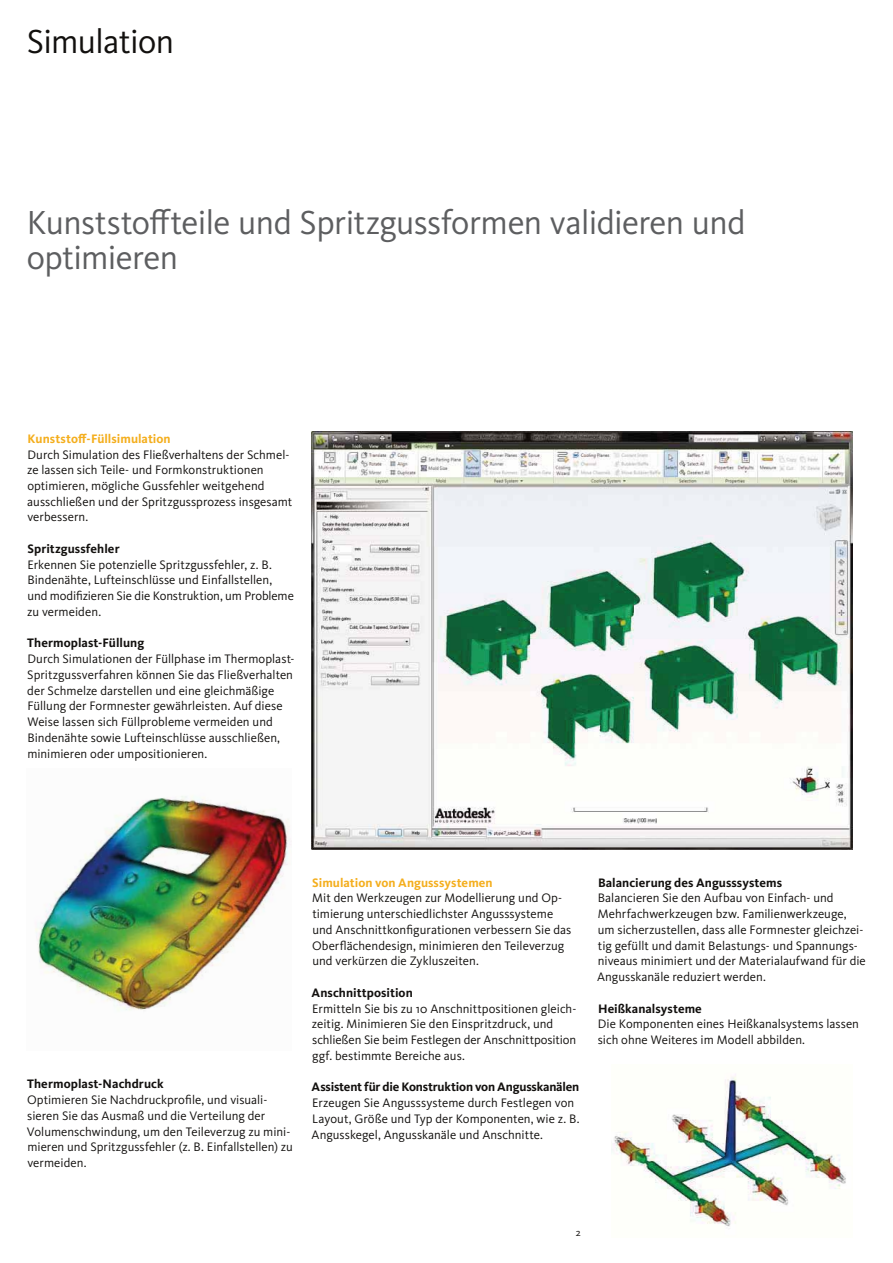
<style>
.page{position:relative;width:893px;height:1263px;background:#fff}
.page>*{position:absolute;margin:0;border:0;box-sizing:border-box;transform-origin:0 0}
.t1{font:34.5px/34.5px "Kievit Pro";letter-spacing:-.02em;color:#5d5e60}
.t2{font:34.5px "Kievit Pro";letter-spacing:-.02em;color:#12100e}
.t3{font:12.75px/15.8px "Kievit Pro";color:#12100e}
.t4{font:700 12.75px "Kievit Pro";letter-spacing:.005em;color:#12100e}
.t5{font:700 12.75px "Kievit Pro";color:#f4ae1d}
.t6{font:700 12.75px "Kievit Pro";letter-spacing:-.015em;color:#12100e}
.t7{font:10.5px "Kievit Pro";color:#12100e}
</style>
<div class="page">
<img style="left:35px;top:796px;width:256px;height:215px">
<img style="left:611px;top:1074px;width:235px;height:153px">
<img style="left:312px;top:432px;width:541px;height:417px">
<h1 class="t2" style="left:27px;top:21px;width:149px">Simulation</h1>
<h1 class="t1" style="left:27px;top:205px;width:720px">Kunststoffteile und Spritzgussformen validieren und optimieren</h1>
<p class="t5" style="left:28px;top:431px;width:145px">Kunststoff-Füllsimulation</p>
<p class="t3" style="left:27px;top:446px;width:267px">Durch Simulation des Fließverhaltens der Schmel&shy;ze lassen sich Teile- und Formkonstruktionen optimieren, mögliche Gussfehler weitgehend ausschließen und der Spritzgussprozess insgesamt verbessern.</p>
<p class="t4" style="left:27px;top:541px;width:94px">Spritzgussfehler</p>
<p class="t3" style="left:27px;top:556px;width:268px">Erkennen Sie potenzielle Spritzgussfehler, z. B.<br>Bindenähte, Lufteinschlüsse und Einfallstellen, und modifizieren Sie die Konstruktion, um Probleme zu vermeiden.</p>
<p class="t4" style="left:27px;top:636px;width:119px">Thermoplast-Füllung</p>
<p class="t3" style="left:27px;top:651px;width:269px">Durch Simulationen der Füllphase im Thermoplast-Spritzgussverfahren können Sie das Fließverhalten der Schmelze darstellen und eine gleichmäßige Füllung der Formnester gewährleisten. Auf diese Weise lassen sich Füllprobleme vermeiden und Bindenähte sowie Lufteinschlüsse ausschließen, minimieren oder umpositionieren.</p>
<p class="t4" style="left:27px;top:1076px;width:138px">Thermoplast-Nachdruck</p>
<p class="t3" style="left:27px;top:1092px;width:268px">Optimieren Sie Nachdruckprofile, und visuali&shy;sieren Sie das Ausmaß und die Verteilung der Volumenschwindung, um den Teileverzug zu mini&shy;mieren und Spritzgussfehler (z. B. Einfallstellen) zu vermeiden.</p>
<p class="t5" style="left:312px;top:875px;width:182px">Simulation von Angusssystemen</p>
<p class="t3" style="left:312px;top:890px;width:261px">Mit den Werkzeugen zur Modellierung und Op&shy;timierung unterschiedlichster Angusssysteme und Anschnittkonfigurationen verbessern Sie das Oberflächendesign, minimieren den Teileverzug und verkürzen die Zykluszeiten.</p>
<p class="t4" style="left:312px;top:985px;width:103px">Anschnittposition</p>
<p class="t3" style="left:312px;top:1000px;width:266px">Ermitteln Sie bis zu 10 Anschnittpositionen gleich&shy;zeitig. Minimieren Sie den Einspritzdruck, und schließen Sie beim Festlegen der Anschnittposition ggf. bestimmte Bereiche aus.</p>
<p class="t6" style="left:312px;top:1079px;width:269px">Assistent für die Konstruktion von Angusskanälen</p>
<p class="t3" style="left:312px;top:1095px;width:269px">Erzeugen Sie Angusssysteme durch Festlegen von<br>Layout, Größe und Typ der Komponenten, wie z. B.<br>Angusskegel, Angusskanäle und Anschnitte.</p>
<p class="t4" style="left:598px;top:875px;width:186px">Balancierung des Angusssystems</p>
<p class="t3" style="left:597px;top:890px;width:270px">Balancieren Sie den Aufbau von Einfach- und Mehrfachwerkzeugen bzw. Familienwerkzeuge, um sicherzustellen, dass alle Formnester gleichzei&shy;tig gefüllt und damit Belastungs- und Spannungs&shy;niveaus minimiert und der Materialaufwand für die Angusskanäle reduziert werden.</p>
<p class="t4" style="left:598px;top:1001px;width:105px">Heißkanalsysteme</p>
<p class="t3" style="left:598px;top:1016px;width:263px">Die Komponenten eines Heißkanalsystems lassen sich ohne Weiteres im Modell abbilden.</p>
<p class="t7" style="left:576px;top:1226px;width:7px">2</p>
</div>
